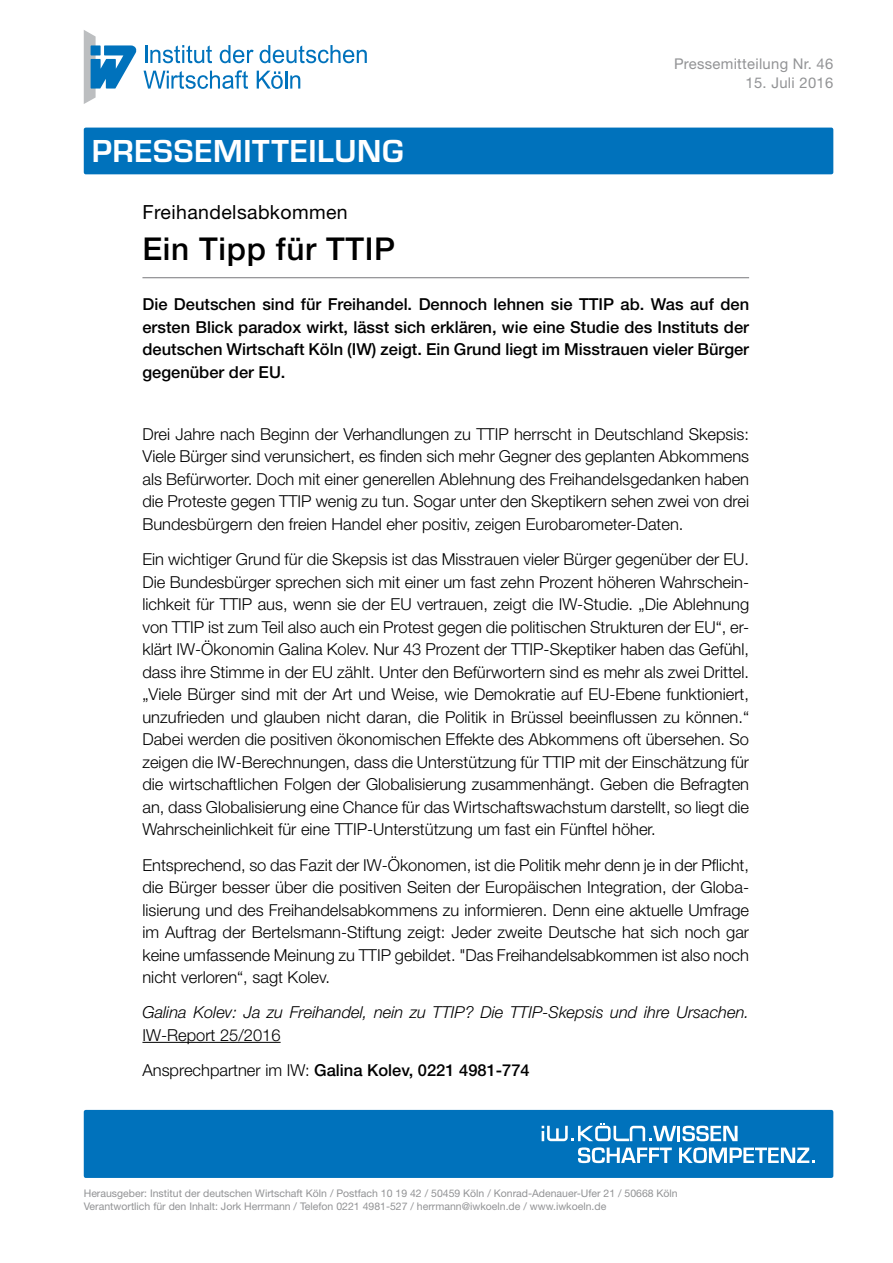
<style>
.page{position:relative;width:893px;height:1263px;background:#fff}
.page>*{position:absolute;margin:0;border:0;box-sizing:border-box;transform-origin:0 0}
.t1{font:700 33px "Eurostile";letter-spacing:.02em;color:#fff}
.t2{font:500 31.5px "Helvetica Neue LT Std";letter-spacing:.02em;color:#000}
.t3{font:19.5px "Helvetica Neue LT Std";letter-spacing:.02em;color:#000}
.t4{font:300 16.5px/22.5px "Helvetica Neue LT Std";color:#000;text-align:justify}
.t5{font:500 16.5px/22.5px "Helvetica Neue LT Std";color:#000;text-align:justify}
.t6{font:italic 300 16.5px "Helvetica Neue LT Std";color:#000}
.t7{font:14.85px "Helvetica Neue LT Std";letter-spacing:.02em;color:#929395}
.t8{font:10.5px/12.6px "Helvetica Neue LT Std";color:#929395}
.s1{font-weight:500}
</style>
<div class="page">
<div style="left:84px;top:128px;width:749px;height:46px;background:#0072bc;border-radius:2px"></div>
<hr style="left:142px;top:277px;width:607px;height:1px;background:#77787b">
<hr style="left:142px;top:1042px;width:139px;height:1px;background:#000">
<div style="left:84px;top:1110px;width:749px;height:68px;background:#0072bc;border-radius:2px"></div>
<hr style="left:677px;top:1126px;width:3px;height:15px;background:#fff">
<svg style="left:682px;top:1126px;width:55px;height:15px"></svg>
<svg style="left:578px;top:1147px;width:94px;height:16px"></svg>
<svg style="left:679px;top:1147px;width:136px;height:16px"></svg>
<svg style="left:542px;top:1123px;width:134px;height:18px"></svg>
<svg style="left:145px;top:45px;width:67px;height:18px"></svg>
<svg style="left:220px;top:45px;width:34px;height:18px"></svg>
<svg style="left:260px;top:45px;width:107px;height:18px"></svg>
<svg style="left:144px;top:70px;width:104px;height:19px"></svg>
<svg style="left:257px;top:71px;width:43px;height:18px"></svg>
<svg style="left:84px;top:30px;width:53px;height:74px"></svg>
<h1 class="t1" style="left:92px;top:133px;width:313px">PRESSEMITTEILUNG</h1>
<p class="t7" style="left:674px;top:55px;width:161px">Pressemitteilung Nr. 46</p>
<p class="t7" style="left:746px;top:74px;width:89px">15. Juli 2016</p>
<p class="t3" style="left:142px;top:201px;width:207px">Freihandelsabkommen</p>
<h2 class="t2" style="left:142px;top:230px;width:254px">Ein Tipp für TTIP</h2>
<p class="t5" style="left:142px;top:293px;width:608px">Die Deutschen sind für Freihandel. Dennoch lehnen sie TTIP ab. Was auf den ersten Blick paradox wirkt, lässt sich erklären, wie eine Studie des Instituts der deutschen Wirtschaft Köln (IW) zeigt. Ein Grund liegt im Misstrauen vieler Bürger gegenüber der EU.</p>
<p class="t4" style="left:142px;top:422px;width:608px">Drei Jahre nach Beginn der Verhandlungen zu TTIP herrscht in Deutschland Skepsis:<br>Viele Bürger sind verunsichert, es finden sich mehr Gegner des geplanten Abkommens als Befürworter. Doch mit einer generellen Ablehnung des Freihandelsgedanken haben die Proteste gegen TTIP wenig zu tun. Sogar unter den Skeptikern sehen zwei von drei Bundesbürgern den freien Handel eher positiv, zeigen Eurobarometer-Daten.</p>
<p class="t4" style="left:142px;top:548px;width:608px">Ein wichtiger Grund für die Skepsis ist das Misstrauen vieler Bürger gegenüber der EU.<br>Die Bundesbürger sprechen sich mit einer um fast zehn Prozent höheren Wahrschein&shy;lichkeit für TTIP aus, wenn sie der EU vertrauen, zeigt die IW-Studie. „Die Ablehnung von TTIP ist zum Teil also auch ein Protest gegen die politischen Strukturen der EU“, er&shy;klärt IW-Ökonomin Galina Kolev. Nur 43 Prozent der TTIP-Skeptiker haben das Gefühl, dass ihre Stimme in der EU zählt. Unter den Befürwortern sind es mehr als zwei Drittel. „Viele Bürger sind mit der Art und Weise, wie Demokratie auf EU-Ebene funktioniert, unzufrieden und glauben nicht daran, die Politik in Brüssel beeinflussen zu können.“ Dabei werden die positiven ökonomischen Effekte des Abkommens oft übersehen. So zeigen die IW-Berechnungen, dass die Unterstützung für TTIP mit der Einschätzung für die wirtschaftlichen Folgen der Globalisierung zusammenhängt. Geben die Befragten an, dass Globalisierung eine Chance für das Wirtschaftswachstum darstellt, so liegt die Wahrscheinlichkeit für eine TTIP-Unterstützung um fast ein Fünftel höher.</p>
<p class="t4" style="left:142px;top:853px;width:608px">Entsprechend, so das Fazit der IW-Ökonomen, ist die Politik mehr denn je in der Pflicht, die Bürger besser über die positiven Seiten der Europäischen Integration, der Globa&shy;lisierung und des Freihandelsabkommens zu informieren. Denn eine aktuelle Umfrage im Auftrag der Bertelsmann-Stiftung zeigt: Jeder zweite Deutsche hat sich noch gar keine umfassende Meinung zu TTIP gebildet. "Das Freihandelsabkommen ist also noch nicht verloren“, sagt Kolev.</p>
<p class="t6" style="left:142px;top:1003px;width:608px">Galina Kolev: Ja zu Freihandel, nein zu TTIP? Die TTIP-Skepsis und ihre Ursachen.</p>
<p class="t4" style="left:142px;top:1017px;width:389px;line-height:35.2px">IW-Report 25/2016<br>Ansprechpartner im IW: <span class="s1">Galina Kolev, 0221 4981-774</span></p>
<p class="t8" style="left:84px;top:1187px;width:596px">Herausgeber: Institut der deutschen Wirtschaft Köln / Postfach 10 19 42 / 50459 Köln / Konrad-Adenauer-Ufer 21 / 50668 Köln<br>Verantwortlich für den Inhalt: Jork Herrmann / Telefon 0221 4981-527 / herrmann@iwkoeln.de / www.iwkoeln.de</p>
</div>
